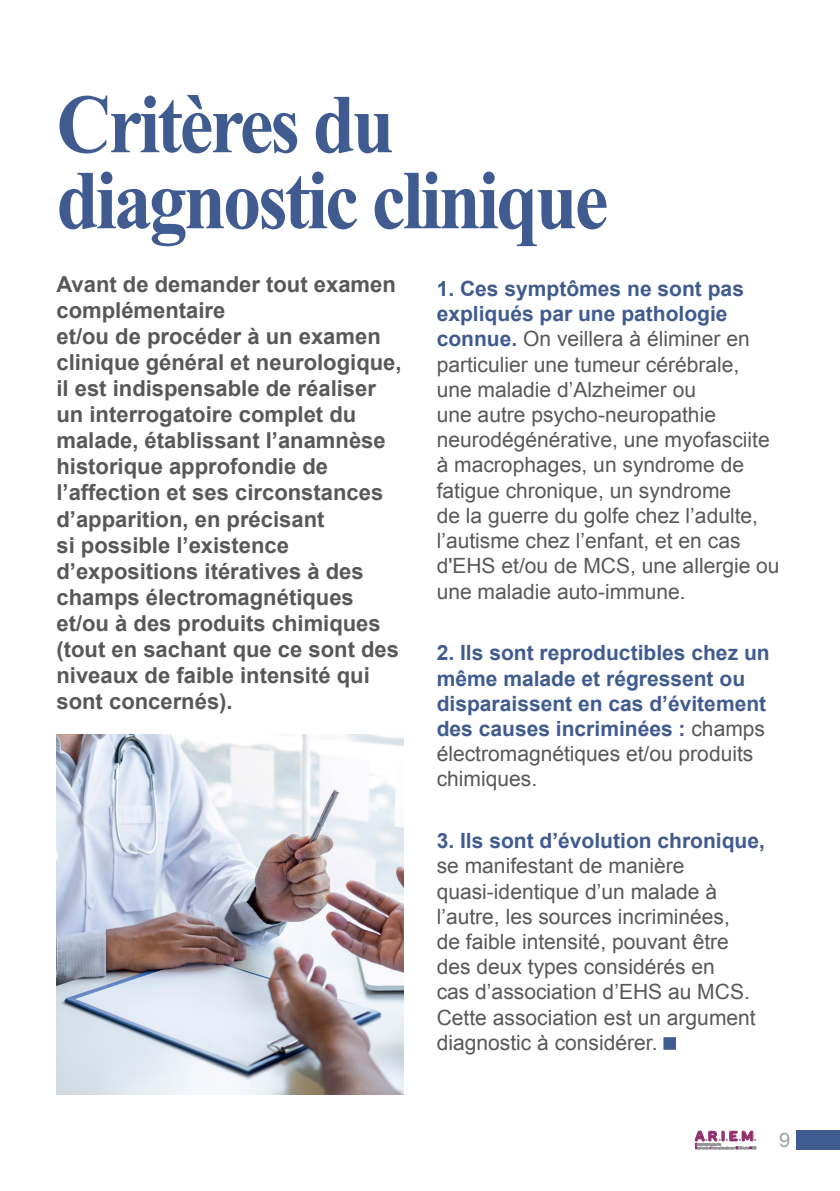
<style>
.page{position:relative;width:840px;height:1191px;background:#fff}
.page>*{position:absolute;margin:0;border:0;box-sizing:border-box;transform-origin:0 0}
.t1{font:700 83.6px/76px "Times New Roman";letter-spacing:-.04em;color:#405b90;scale:.91 1}
.t2{font:700 22px/26px "Arial";color:#57585a}
.t3{font:21px/25.2px "Arial";color:#57585a}
.t4{font:700 21px/25.2px "Arial";color:#405b90}
.t5{font:20px "Arial";color:#9d9fa2}
.t6{font:700 13.8px "TT Rounds Neue Trial";color:#8e2c6c}
.s1{font-weight:700;color:#405b90}
.s2{font-weight:400;color:#57585a}
</style>
<div class="page">
<svg style="left:694px;top:1130px;width:61px;height:19px"></svg>
<div style="left:795px;top:1130px;width:44px;height:19px;background:#405b90"></div>
<div style="left:663px;top:1037px;width:12px;height:12px;background:#405b90;border:2px solid #405b90"></div>
<img style="left:56px;top:734px;width:347px;height:360px">
<h1 class="t1" style="left:56px;top:84px;width:607px">Critères du diagnostic clinique</h1>
<p class="t2" style="left:56px;top:272px;width:346px">Avant de demander tout examen complémentaire<br>et/ou de procéder à un examen clinique général et neurologique, il est indispensable de réaliser un interrogatoire complet du malade, établissant l’anamnèse historique approfondie de l’affection et ses circonstances d’apparition, en précisant<br>si possible l’existence d’expositions itératives à des champs électromagnétiques et/ou à des produits chimiques (tout en sachant que ce sont des niveaux de faible intensité qui sont concernés).</p>
<p class="t3" style="left:436px;top:276px;width:344px"><span class="s1">1. Ces symptômes ne sont pas expliqués par une pathologie connue.</span> On veillera à éliminer en particulier une tumeur cérébrale, une maladie d’Alzheimer ou<br>une autre psycho-neuropathie neurodégénérative, une myofasciite à macrophages, un syndrome de fatigue chronique, un syndrome<br>de la guerre du golfe chez l’adulte, l’autisme chez l’enfant, et en cas d'EHS et/ou de MCS, une allergie ou une maladie auto-immune.</p>
<p class="t4" style="left:436px;top:641px;width:334px">2. Ils sont reproductibles chez un même malade et régressent ou disparaissent en cas d’évitement des causes incriminées : <span class="s2">champs électromagnétiques et/ou produits chimiques.</span></p>
<p class="t4" style="left:436px;top:829px;width:329px">3. Ils sont d’évolution chronique,</p>
<p class="t3" style="left:436px;top:853px;width:320px">se manifestant de manière quasi-identique d’un malade à l’autre, les sources incriminées, de faible intensité, pouvant être des deux types considérés en<br>cas d’association d’EHS au MCS.<br>Cette association est un argument diagnostic à considérer.</p>
<p class="t6" style="left:694px;top:1126px;width:60px">A R I E M</p>
<p class="t5" style="left:778px;top:1127px;width:13px">9</p>
</div>
